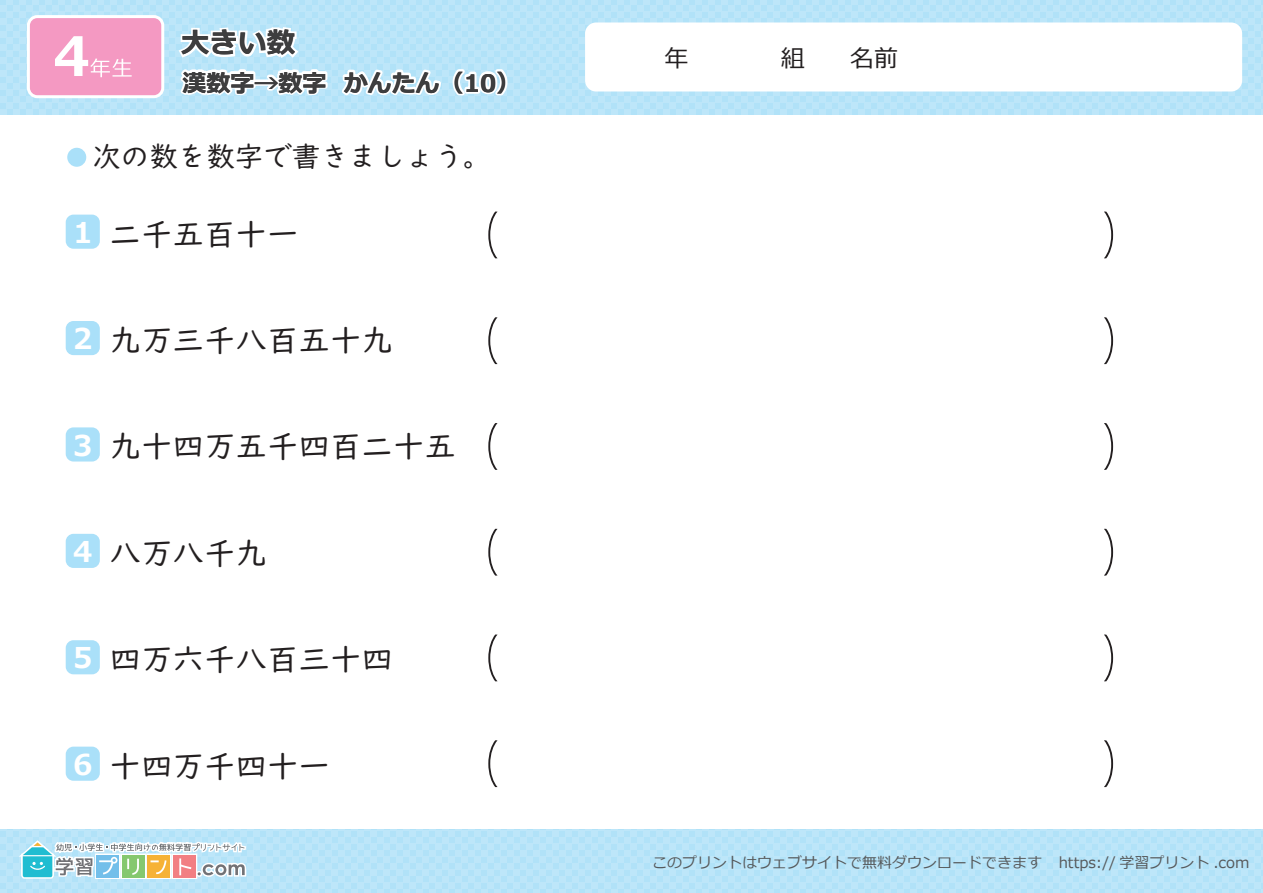
<style>
.page{position:relative;width:1263px;height:893px;background:#fff}
.page>*{position:absolute;margin:0;border:0;box-sizing:border-box;transform-origin:0 0}
.t1{font:31.5px "UD Digi Kyokasho NP R";color:#231f20}
.t2{font:700 28.65px "Meiryo";color:#fff}
.t3{font:28.5px "UD Digi Kyokasho NP R";color:#231f20}
.t4{font:700 28.5px "Meiryo";color:#231f20}
.t5{font:700 24px "Meiryo";color:#231f20}
.t6{font:24px "Meiryo";color:#231f20}
.t7{font:15px "Meiryo";color:#56595b}
</style>
<div class="page">
<div style="left:0;top:0;width:1263px;height:114px;background:#bde6f9"></div>
<div style="left:585px;top:23px;width:657px;height:69px;background:#fff;border-radius:11px"></div>
<div style="left:27px;top:15px;width:137px;height:83px;border:6px solid #fff;border-radius:8px"></div>
<div style="left:30px;top:18px;width:131px;height:77px;background:#f499c2;border-radius:8px"></div>
<svg style="left:55px;top:36px;width:77px;height:41px"></svg>
<div style="left:0;top:830px;width:1263px;height:63px;background:#bde6f9"></div>
<svg style="left:15px;top:829px;width:233px;height:51px"></svg>
<div style="left:66px;top:534px;width:34px;height:34px;background:#aae0f9;border-radius:8px"></div>
<div style="left:66px;top:427px;width:34px;height:34px;background:#aae0f9;border-radius:8px"></div>
<div style="left:66px;top:321px;width:34px;height:34px;background:#aae0f9;border-radius:8px"></div>
<div style="left:66px;top:640px;width:34px;height:34px;background:#aae0f9;border-radius:8px"></div>
<div style="left:66px;top:215px;width:34px;height:34px;background:#aae0f9;border-radius:8px"></div>
<div style="left:66px;top:747px;width:34px;height:34px;background:#aae0f9;border-radius:8px"></div>
<div style="left:67px;top:148px;width:19px;height:19px;background:#aae0f9;border-radius:50%"></div>
<svg style="left:337px;top:66px;width:107px;height:33px"></svg>
<svg style="left:450px;top:65px;width:61px;height:34px"></svg>
<svg style="left:488px;top:317px;width:9px;height:47px"></svg>
<svg style="left:1104px;top:317px;width:9px;height:47px"></svg>
<svg style="left:488px;top:423px;width:9px;height:47px"></svg>
<svg style="left:1104px;top:423px;width:9px;height:47px"></svg>
<svg style="left:488px;top:529px;width:9px;height:47px"></svg>
<svg style="left:1104px;top:529px;width:9px;height:47px"></svg>
<svg style="left:488px;top:635px;width:9px;height:46px"></svg>
<svg style="left:1104px;top:635px;width:9px;height:46px"></svg>
<svg style="left:488px;top:212px;width:9px;height:46px"></svg>
<svg style="left:1104px;top:212px;width:9px;height:46px"></svg>
<svg style="left:488px;top:740px;width:9px;height:47px"></svg>
<svg style="left:1104px;top:740px;width:9px;height:47px"></svg>
<svg style="left:176px;top:25px;width:155px;height:74px"></svg>
<p class="t4" style="left:181px;top:23px;width:116px">大きい数</p>
<p class="t5" style="left:182px;top:66px;width:146px">漢数字→数字</p>
<p class="t5" style="left:344px;top:66px;width:178px">かんたん（10）</p>
<p class="t3" style="left:92px;top:140px;width:400px">次の数を数字で書きましょう。</p>
<p class="t2" style="left:73px;top:212px;width:21px">1</p>
<p class="t1" style="left:110px;top:216px;width:190px">二千五百十一</p>
<p class="t2" style="left:73px;top:318px;width:21px">2</p>
<p class="t1" style="left:110px;top:322px;width:285px">九万三千八百五十九</p>
<p class="t2" style="left:73px;top:425px;width:21px">3</p>
<p class="t1" style="left:110px;top:429px;width:348px">九十四万五千四百二十五</p>
<p class="t2" style="left:73px;top:531px;width:21px">4</p>
<p class="t1" style="left:110px;top:535px;width:159px">八万八千九</p>
<p class="t2" style="left:73px;top:638px;width:21px">5</p>
<p class="t1" style="left:110px;top:641px;width:285px">四万六千八百三十四</p>
<p class="t2" style="left:73px;top:744px;width:21px">6</p>
<p class="t1" style="left:110px;top:748px;width:222px">十四万千四十一</p>
<p class="t6" style="left:664px;top:41px;width:25px">年</p>
<p class="t6" style="left:781px;top:41px;width:25px">組</p>
<p class="t6" style="left:850px;top:41px;width:49px">名前</p>
<p class="t7" style="left:652px;top:852px;width:599px">このプリントはウェブサイトで無料ダウンロードできます https:// 学習プリント .com</p>
</div>
